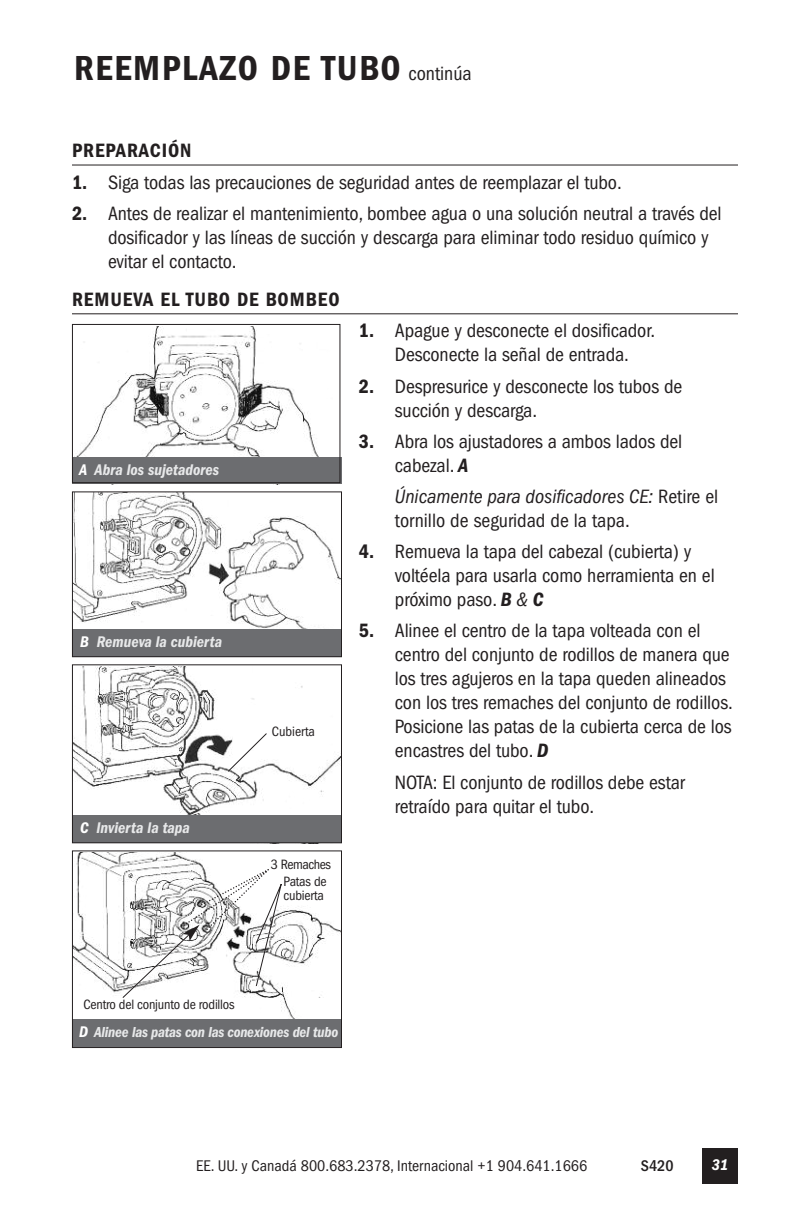
<style>
.page{position:relative;width:792px;height:1224px;background:#fff}
.page>*{position:absolute;margin:0;border:0;box-sizing:border-box;transform-origin:0 0}
.t1{font:600 condensed 36px "Franklin Gothic";letter-spacing:.05em;color:#231f20}
.t2{font:condensed 20px/24px "Franklin Gothic";letter-spacing:-.005em;color:#231f20}
.t3{font:600 condensed 20px "Franklin Gothic";letter-spacing:.05em;color:#231f20}
.t4{font:condensed 16px "Franklin Gothic";color:#231f20}
.t5{font:italic 600 condensed 16px "Franklin Gothic";color:#e7e8e9}
.t6{font:500 condensed 16px "Franklin Gothic";color:#231f20}
.t7{font:italic 600 condensed 16px "Franklin Gothic";color:#fff}
.t8{font:italic 600 condensed 15px "Franklin Gothic";letter-spacing:-.015em;color:#e7e8e9}
.t9{font:condensed 14px/14px "Franklin Gothic";letter-spacing:-.015em;color:#231f20}
.s1{font-weight:400;font-size:20px}
.s2{font-weight:600}
.s3{color:#fff}
.s4{font-weight:600;font-style:italic}
.s5{font-style:italic}
.s6{font-size:16px;color:#fff}
</style>
<div class="page">
<img style="left:74px;top:852px;width:266px;height:168px">
<div style="left:702px;top:1148px;width:36px;height:36px;background:#231f20"></div>
<img style="left:74px;top:667px;width:266px;height:149px">
<img style="left:74px;top:326px;width:245px;height:131px">
<img style="left:74px;top:493px;width:266px;height:137px">
<svg style="left:227px;top:732px;width:41px;height:41px"></svg>
<div style="left:72px;top:457px;width:270px;height:27px;background:#6c6d70"></div>
<div style="left:72px;top:630px;width:270px;height:27px;background:#6c6d70"></div>
<div style="left:72px;top:816px;width:270px;height:27px;background:#6c6d70"></div>
<svg style="left:122px;top:868px;width:163px;height:131px"></svg>
<div style="left:72px;top:324px;width:268px;height:159px;border:1px solid #231f20"></div>
<div style="left:72px;top:491px;width:270px;height:166px;border:1px solid #231f20"></div>
<div style="left:72px;top:664px;width:270px;height:179px;border:1px solid #231f20"></div>
<div style="left:72px;top:1020px;width:270px;height:27px;background:#6c6d70"></div>
<div style="left:72px;top:850px;width:270px;height:198px;border:1px solid #231f20"></div>
<hr style="left:72px;top:165px;width:666px;height:1px;background:#231f20">
<hr style="left:72px;top:313px;width:666px;height:1px;background:#231f20">
<h1 class="t1" style="left:74px;top:56px;width:399px">REEMPLAZO DE TUBO <span class="s1">continúa</span></h1>
<p class="t3" style="left:72px;top:144px;width:121px">PREPARACIÓN</p>
<p class="t2" style="left:72px;top:172px;width:551px"><span class="s2">1.</span> Siga todas las precauciones de seguridad antes de reemplazar el tubo.</p>
<p class="t2" style="left:108px;top:203px;width:615px;text-indent:-36px"><span class="s2">2.</span> Antes de realizar el mantenimiento, bombee agua o una solución neutral a través del dosificador y las líneas de succión y descarga para eliminar todo residuo químico y evitar el contacto.</p>
<p class="t3" style="left:72px;top:293px;width:269px">REMUEVA EL TUBO DE BOMBEO</p>
<p class="t5" style="left:79px;top:464px;width:141px"><span class="s3">A</span> Abra los sujetadores</p>
<p class="t5" style="left:80px;top:636px;width:143px"><span class="s3">B</span> Remueva la cubierta</p>
<p class="t5" style="left:80px;top:822px;width:111px"><span class="s3">C</span> Invierta la tapa</p>
<p class="t9" style="left:272px;top:725px;width:45px">Cubierta</p>
<p class="t9" style="left:271px;top:858px;width:62px">3 Remaches</p>
<p class="t9" style="left:284px;top:876px;width:45px">Patas de cubierta</p>
<p class="t2" style="left:359px;top:320px;width:298px;text-align:center"><span class="s2">1.</span> Apague y desconecte el dosificador.<br>Desconecte la señal de entrada.</p>
<p class="t2" style="left:395px;top:376px;width:289px;text-indent:-36px"><span class="s2">2.</span> Despresurice y desconecte los tubos de succión y descarga.</p>
<p class="t2" style="left:395px;top:431px;width:289px;text-indent:-36px"><span class="s2">3.</span> Abra los ajustadores a ambos lados del cabezal. <span class="s4">A</span></p>
<p class="t2" style="left:395px;top:486px;width:325px"><span class="s5">Únicamente para dosificadores CE:</span> Retire el tornillo de seguridad de la tapa.</p>
<p class="t2" style="left:395px;top:541px;width:321px;text-indent:-36px"><span class="s2">4.</span> Remueva la tapa del cabezal (cubierta) y voltéela para usarla como herramienta en el próximo paso. <span class="s4">B</span> <span class="s5">&amp;</span> <span class="s4">C</span></p>
<p class="t2" style="left:395px;top:620px;width:339px;text-indent:-36px"><span class="s2">5.</span> Alinee el centro de la tapa volteada con el centro del conjunto de rodillos de manera que los tres agujeros en la tapa queden alineados con los tres remaches del conjunto de rodillos.<br>Posicione las patas de la cubierta cerca de los encastres del tubo. <span class="s4">D</span></p>
<p class="t2" style="left:395px;top:772px;width:291px">NOTA: El conjunto de rodillos debe estar retraído para quitar el tubo.</p>
<p class="t9" style="left:84px;top:999px;width:153px">Centro del conjunto de rodillos</p>
<p class="t8" style="left:79px;top:1027px;width:261px"><span class="s6">D</span> Alinee las patas con las conexiones del tubo</p>
<p class="t4" style="left:196px;top:1160px;width:393px">EE. UU. y Canadá 800.683.2378, Internacional +1 904.641.1666</p>
<p class="t6" style="left:641px;top:1160px;width:34px">S420</p>
<p class="t7" style="left:712px;top:1159px;width:18px">31</p>
</div>
